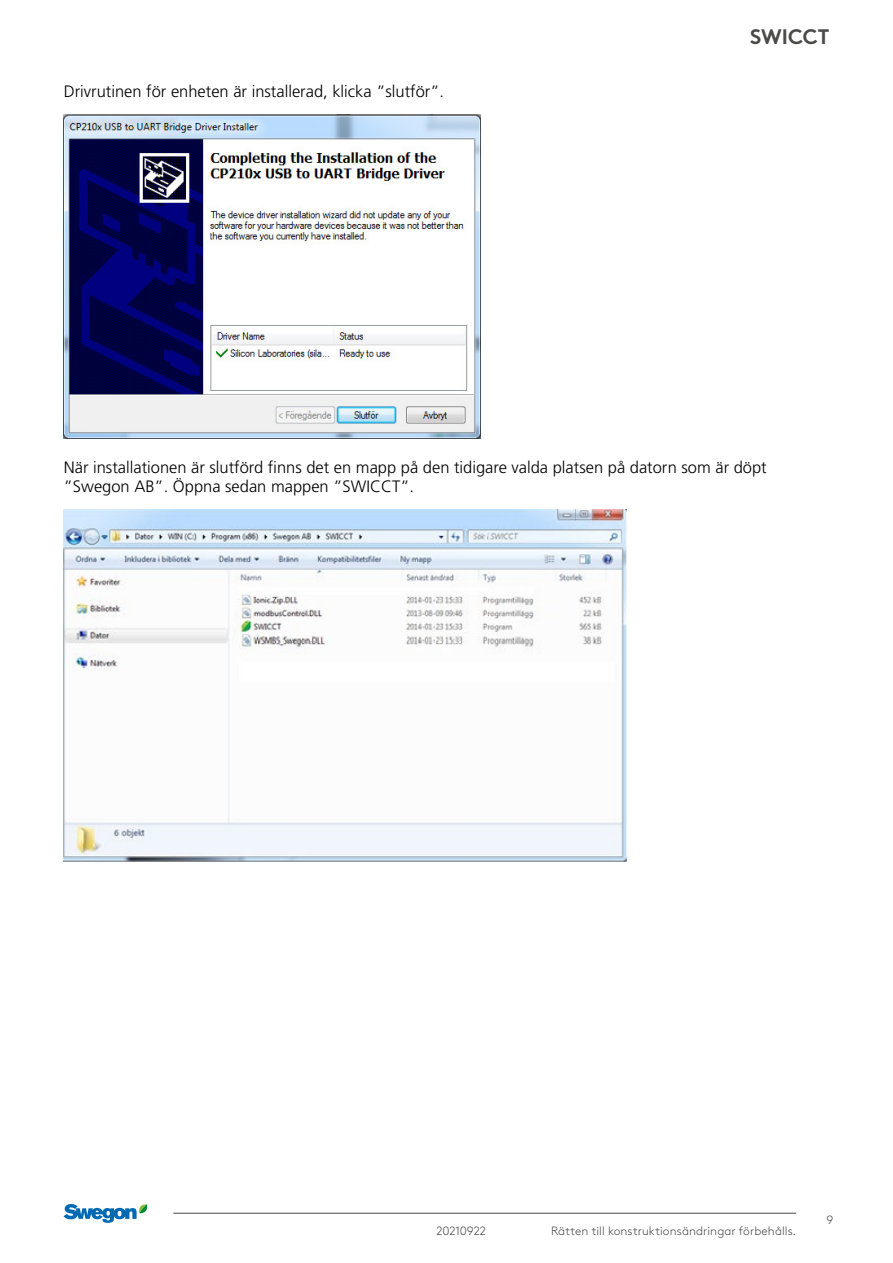
<style>
.page{position:relative;width:893px;height:1263px;background:#fff}
.page>*{position:absolute;margin:0;border:0;box-sizing:border-box;transform-origin:0 0}
.t1{font:700 21px "Swegon Brown";color:#4a4a49}
.t2{font:300 16.5px/19px "Frutiger LT Pro";color:#000}
.t3{font:300 12px "Swegon Brown";letter-spacing:.005em;color:#4a4a49}
</style>
<div class="page">
<hr style="left:173px;top:1213px;width:623px;height:1px;background:#4a4a49">
<svg style="left:64px;top:1204px;width:84px;height:19px"></svg>
<img style="left:64px;top:115px;width:416px;height:324px">
<img style="left:64px;top:509px;width:564px;height:353px">
<p class="t2" style="left:64px;top:82px;width:382px">Drivrutinen för enheten är installerad, klicka ”slutför”.</p>
<p class="t1" style="left:750px;top:20px;width:81px">SWICCT</p>
<p class="t2" style="left:64px;top:458px;width:704px">När installationen är slutförd finns det en mapp på den tidigare valda platsen på datorn som är döpt ”Swegon AB”. Öppna sedan mappen ”SWICCT”.</p>
<p class="t3" style="left:437px;top:1221px;width:51px">20210922</p>
<p class="t3" style="left:551px;top:1221px;width:247px">Rätten till konstruktionsändringar förbehålls.</p>
<p class="t3" style="left:826px;top:1211px;width:8px">9</p>
</div>
